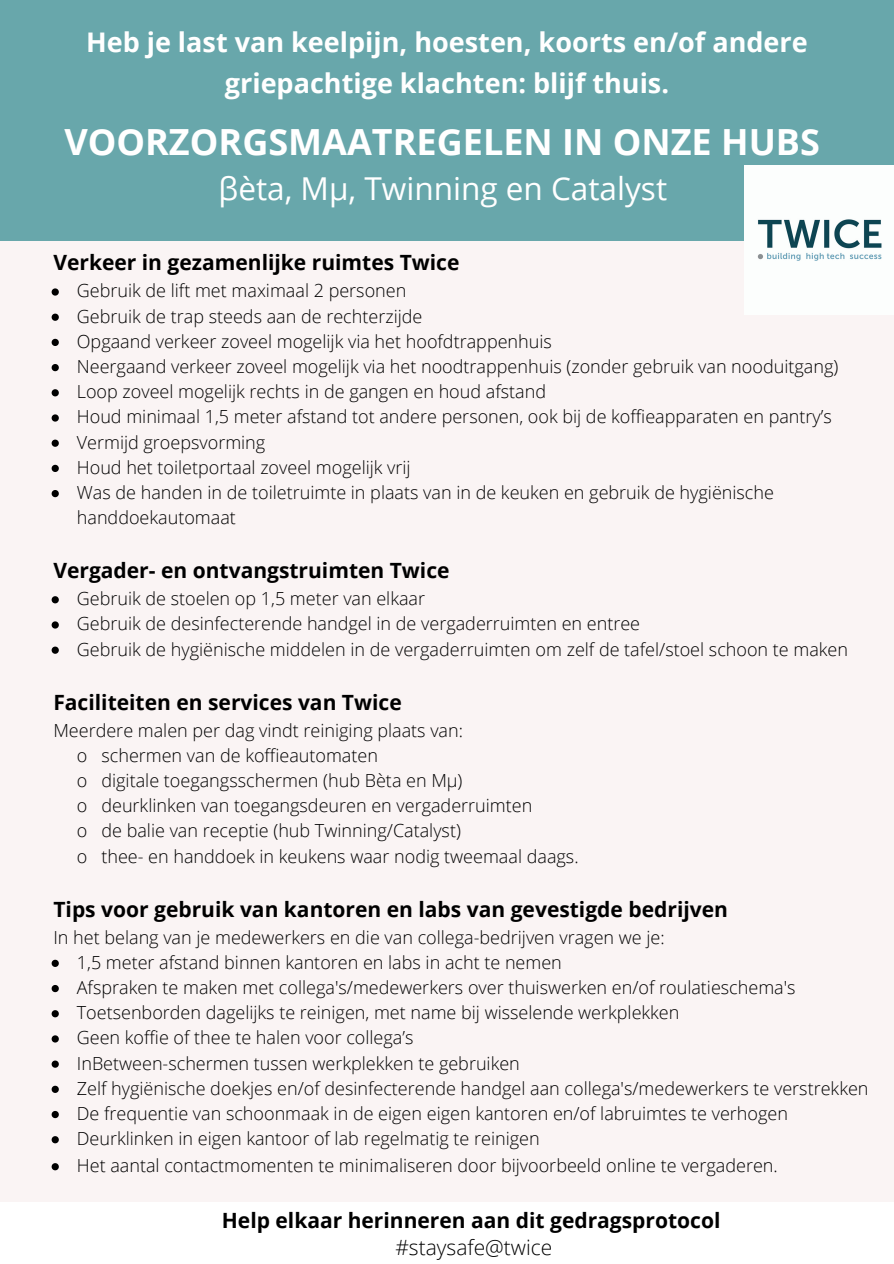
<style>
.page{position:relative;width:894px;height:1264px;background:#fff}
.page>*{position:absolute;margin:0;border:0;box-sizing:border-box;transform-origin:0 0}
.t1{font:700 36px "Open Sans";color:#fff}
.t2{font:31.5px "Open Sans";color:#fff}
.t3{font:700 27px/41.7px "Open Sans";color:#fff;text-align:center}
.t4{font:700 21px "Open Sans";color:#000}
.t5{font:300 21px "Open Sans";color:#000}
.t6{font:300 18px/25.2px "Open Sans";color:#000}
</style>
<div class="page">
<div style="left:0;top:197px;width:893px;height:1004px;background:#faf4f4"></div>
<svg style="left:52px;top:288px;width:7px;height:7px"></svg>
<svg style="left:52px;top:313px;width:7px;height:8px"></svg>
<svg style="left:52px;top:339px;width:7px;height:7px"></svg>
<svg style="left:52px;top:364px;width:7px;height:7px"></svg>
<svg style="left:52px;top:389px;width:7px;height:7px"></svg>
<svg style="left:52px;top:414px;width:7px;height:7px"></svg>
<svg style="left:52px;top:439px;width:7px;height:8px"></svg>
<svg style="left:52px;top:465px;width:7px;height:7px"></svg>
<svg style="left:52px;top:490px;width:7px;height:7px"></svg>
<svg style="left:52px;top:596px;width:7px;height:7px"></svg>
<svg style="left:52px;top:621px;width:7px;height:7px"></svg>
<svg style="left:52px;top:646px;width:7px;height:7px"></svg>
<svg style="left:52px;top:959px;width:7px;height:7px"></svg>
<svg style="left:52px;top:985px;width:7px;height:7px"></svg>
<svg style="left:52px;top:1010px;width:7px;height:7px"></svg>
<svg style="left:52px;top:1035px;width:7px;height:7px"></svg>
<svg style="left:52px;top:1060px;width:7px;height:7px"></svg>
<svg style="left:52px;top:1085px;width:7px;height:7px"></svg>
<svg style="left:52px;top:1111px;width:7px;height:7px"></svg>
<svg style="left:52px;top:1136px;width:7px;height:7px"></svg>
<svg style="left:52px;top:1163px;width:7px;height:7px"></svg>
<div style="left:0;top:0;width:893px;height:240px;background:#68a7ab"></div>
<img style="left:744px;top:165px;width:149px;height:96px">
<h3 class="t3" style="left:86px;top:20px;width:723px">Heb je last van keelpijn, hoesten, koorts en/of andere griepachtige klachten: blijf thuis.</h3>
<h1 class="t1" style="left:64px;top:116px;width:756px">VOORZORGSMAATREGELEN IN ONZE HUBS</h1>
<h2 class="t2" style="left:218px;top:166px;width:450px">βèta, Mµ, Twinning en Catalyst</h2>
<p class="t4" style="left:53px;top:248px;width:407px">Verkeer in gezamenlijke ruimtes Twice</p>
<p class="t6" style="left:77px;top:278px;width:762px">Gebruik de lift met maximaal 2 personen<br>Gebruik de trap steeds aan de rechterzijde<br>Opgaand verkeer zoveel mogelijk via het hoofdtrappenhuis<br>Neergaand verkeer zoveel mogelijk via het noodtrappenhuis (zonder gebruik van nooduitgang)<br>Loop zoveel mogelijk rechts in de gangen en houd afstand<br>Houd minimaal 1,5 meter afstand tot andere personen, ook bij de koffieapparaten en pantry’s Vermijd groepsvorming<br>Houd het toiletportaal zoveel mogelijk vrij<br>Was de handen in de toiletruimte in plaats van in de keuken en gebruik de hygiënische handdoekautomaat</p>
<p class="t4" style="left:53px;top:555px;width:397px">Vergader- en ontvangstruimten Twice</p>
<p class="t6" style="left:77px;top:585px;width:772px">Gebruik de stoelen op 1,5 meter van elkaar<br>Gebruik de desinfecterende handgel in de vergaderruimten en entree<br>Gebruik de hygiënische middelen in de vergaderruimten om zelf de tafel/stoel schoon te maken</p>
<p class="t4" style="left:53px;top:687px;width:350px">Faciliteiten en services van Twice</p>
<p class="t6" style="left:77px;top:717px;width:503px;text-indent:-23px">Meerdere malen per dag vindt reiniging plaats van:<br>o schermen van de koffieautomaten<br>o digitale toegangsschermen (hub Bèta en Mµ)<br>o deurklinken van toegangsdeuren en vergaderruimten<br>o de balie van receptie (hub Twinning/Catalyst)<br>o thee- en handdoek in keukens waar nodig tweemaal daags.</p>
<p class="t4" style="left:53px;top:894px;width:676px">Tips voor gebruik van kantoren en labs van gevestigde bedrijven</p>
<p class="t6" style="left:53px;top:924px;width:612px">In het belang van je medewerkers en die van collega-bedrijven vragen we je:</p>
<p class="t6" style="left:77px;top:949px;width:793px">1,5 meter afstand binnen kantoren en labs in acht te nemen<br>Afspraken te maken met collega's/medewerkers over thuiswerken en/of roulatieschema's Toetsenborden dagelijks te reinigen, met name bij wisselende werkplekken<br>Geen koffie of thee te halen voor collega’s<br>InBetween-schermen tussen werkplekken te gebruiken<br>Zelf hygiënische doekjes en/of desinfecterende handgel aan collega's/medewerkers te verstrekken De frequentie van schoonmaak in de eigen eigen kantoren en/of labruimtes te verhogen Deurklinken in eigen kantoor of lab regelmatig te reinigen</p>
<p class="t6" style="left:77px;top:1152px;width:702px">Het aantal contactmomenten te minimaliseren door bijvoorbeeld online te vergaderen.</p>
<p class="t4" style="left:222px;top:1205px;width:500px">Help elkaar herinneren aan dit gedragsprotocol</p>
<p class="t5" style="left:395px;top:1232px;width:158px">#staysafe@twice</p>
</div>
